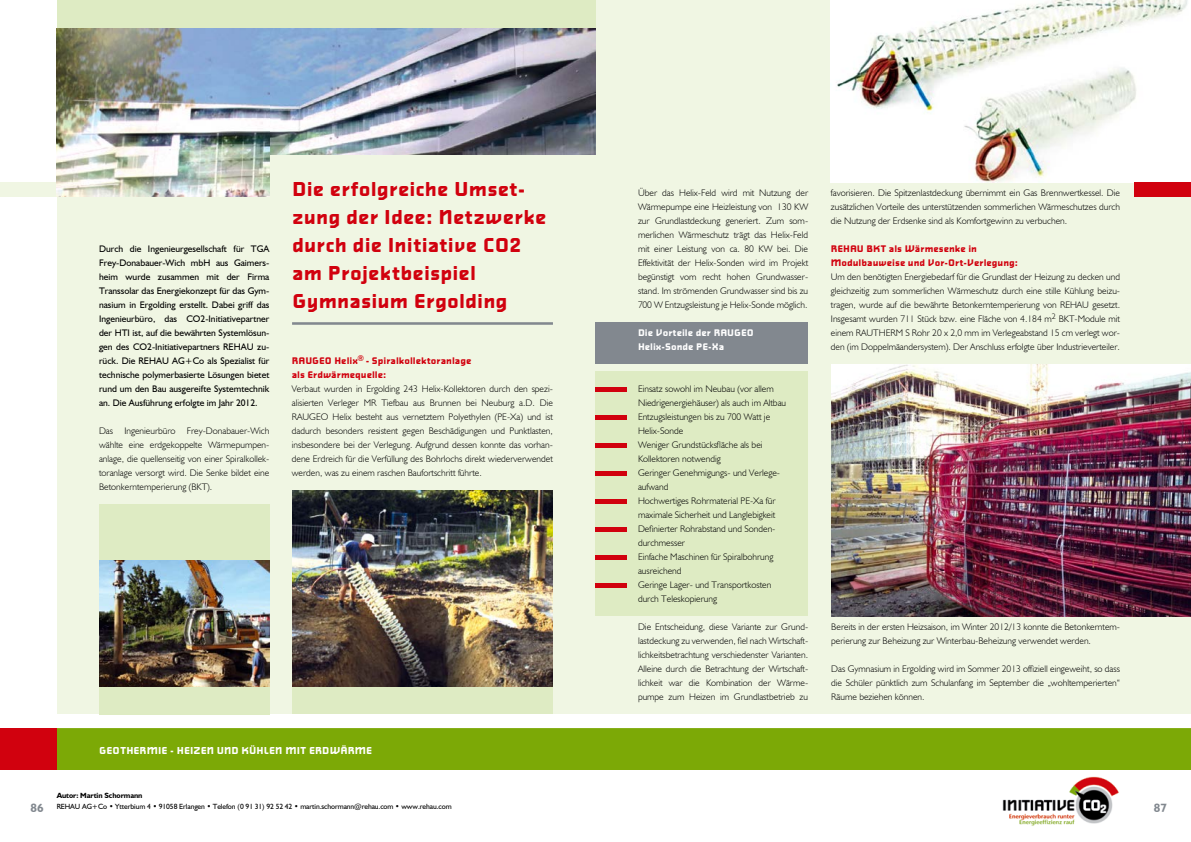
<style>
.page{position:relative;width:1191px;height:842px;background:#fff}
.page>*{position:absolute;margin:0;border:0;box-sizing:border-box;transform-origin:0 0}
.t1{font:700 20px/28px "Alphaville";letter-spacing:.005em;color:#d1010e}
.t2{font:700 12px "Humanist 521 BT";color:#82888f}
.t3{font:700 10px "Alphaville";letter-spacing:.005em;color:#fff}
.t4{font:300 9.5px/14px "Humanist 521 BT";color:#000;text-align:justify}
.t5{font:9.5px/14px "Humanist 521 BT";color:#000;text-align:justify}
.t6{font:700 9.5px/14px "Alphaville";color:#d1010e}
.t7{font:700 9.5px/14px "Alphaville";color:#fff}
.t8{font:700 8px "Humanist 521 BT";color:#d1010e}
.t9{font:7.5px "Humanist 521 BT";letter-spacing:-.01em;color:#000}
.t10{font:700 7.5px "Humanist 521 BT";letter-spacing:-.01em;color:#000}
</style>
<div class="page">
<div style="left:57px;top:0;width:1134px;height:714px;background:#f0f6e3"></div>
<div style="left:0;top:182px;width:57px;height:14px;background:#f0f6e3"></div>
<div style="left:57px;top:728px;width:1134px;height:42px;background:#7ca906"></div>
<div style="left:0;top:728px;width:57px;height:71px;background:#d1010e"></div>
<div style="left:0;top:771px;width:1191px;height:71px;background:#fff"></div>
<img style="left:1002px;top:776px;width:117px;height:50px">
<hr style="left:292px;top:322px;width:261px;height:3px;background:#82888f">
<div style="left:595px;top:322px;width:213px;height:42px;background:#82888f"></div>
<div style="left:595px;top:371px;width:213px;height:245px;background:#deebc3"></div>
<div style="left:57px;top:0;width:538px;height:154px;background:#deebc3"></div>
<div style="left:99px;top:504px;width:170px;height:210px;background:#deebc3"></div>
<div style="left:292px;top:532px;width:261px;height:182px;background:#deebc3"></div>
<img style="left:269px;top:28px;width:326px;height:126px">
<img style="left:292px;top:490px;width:261px;height:196px">
<img style="left:99px;top:560px;width:170px;height:126px">
<hr style="left:595px;top:388px;width:32px;height:4px;background:#d1010e">
<hr style="left:595px;top:416px;width:32px;height:4px;background:#d1010e">
<hr style="left:595px;top:444px;width:32px;height:4px;background:#d1010e">
<hr style="left:595px;top:472px;width:32px;height:4px;background:#d1010e">
<hr style="left:595px;top:556px;width:32px;height:4px;background:#d1010e">
<hr style="left:595px;top:500px;width:32px;height:4px;background:#d1010e">
<hr style="left:595px;top:528px;width:32px;height:4px;background:#d1010e">
<hr style="left:595px;top:584px;width:32px;height:4px;background:#d1010e">
<img style="left:831px;top:0;width:360px;height:182px">
<img style="left:831px;top:364px;width:360px;height:252px">
<img style="left:57px;top:28px;width:212px;height:168px">
<div style="left:1134px;top:182px;width:57px;height:14px;background:#d1010e"></div>
<p class="t5" style="left:99px;top:242px;width:172px">Durch die Ingenieurgesellschaft für TGA Frey-Donabauer-Wich mbH aus Gaimers&shy;heim wurde zusammen mit der Firma Transsolar das Energiekonzept für das Gym&shy;nasium in Ergolding erstellt. Dabei griff das Ingenieurbüro, das CO2-Initiativepartner der HTI ist, auf die bewährten Systemlösun&shy;gen des CO2-Initiativepartners REHAU zu&shy;rück. Die REHAU AG+Co als Spezialist für technische polymerbasierte Lösungen bietet rund um den Bau ausgereifte Systemtechnik an. Die Ausführung erfolgte im Jahr 2012.</p>
<p class="t4" style="left:99px;top:424px;width:172px">Das Ingenieurbüro Frey-Donabauer-Wich wählte eine erdgekoppelte Wärmepumpen&shy;anlage, die quellenseitig von einer Spiralkollek&shy;toranlage versorgt wird. Die Senke bildet eine Betonkerntemperierung (BKT).</p>
<h1 class="t1" style="left:292px;top:175px;width:256px">Die erfolgreiche Umset&shy;zung der Idee: Netzwerke durch die Initiative CO2 am Projektbeispiel<br>Gymnasium Ergolding</h1>
<p class="t8" style="left:357px;top:353px;width:8px">®</p>
<p class="t6" style="left:292px;top:354px;width:181px">RAUGEO Helix - Spiralkollektoranlage als Erdwärmequelle:</p>
<p class="t4" style="left:292px;top:382px;width:263px">Verbaut wurden in Ergolding 243 Helix-Kollektoren durch den spezi&shy;alisierten Verleger MR Tiefbau aus Brunnen bei Neuburg a.D. Die RAUGEO Helix besteht aus vernetztem Polyethylen (PE-Xa) und ist dadurch besonders resistent gegen Beschädigungen und Punktlasten, insbesondere bei der Verlegung. Aufgrund dessen konnte das vorhan&shy;dene Erdreich für die Verfüllung des Bohrlochs direkt wiederverwendet werden, was zu einem raschen Baufortschritt führte.</p>
<p class="t3" style="left:99px;top:744px;width:274px">GEOTHERMIE - HEIZEN UND KÜHLEN MIT ERDWÄRME</p>
<p class="t4" style="left:638px;top:186px;width:172px">Über das Helix-Feld wird mit Nutzung der Wärmepumpe eine Heizleistung von 130 KW zur Grundlastdeckung generiert. Zum som&shy;merlichen Wärmeschutz trägt das Helix-Feld mit einer Leistung von ca. 80 KW bei. Die Effektivität der Helix-Sonden wird im Projekt begünstigt vom recht hohen Grundwasser&shy;stand. Im strömenden Grundwasser sind bis zu 700 W Entzugsleistung je Helix-Sonde möglich.</p>
<p class="t7" style="left:638px;top:326px;width:117px">Die Vorteile der RAUGEO<br>Helix-Sonde PE-Xa</p>
<p class="t4" style="left:638px;top:382px;width:150px;text-align:left">Einsatz sowohl im Neubau (vor allem<br>Niedrigenergiehäuser) als auch im Altbau<br>Entzugsleistungen bis zu 700 Watt je<br>Helix-Sonde<br>Weniger Grundstücksfläche als bei<br>Kollektoren notwendig<br>Geringer Genehmigungs- und Verlege&shy;aufwand<br>Hochwertiges Rohrmaterial PE-Xa für maximale Sicherheit und Langlebigkeit<br>Definierter Rohrabstand und Sonden&shy;durchmesser<br>Einfache Maschinen für Spiralbohrung ausreichend<br>Geringe Lager- und Transportkosten durch Teleskopierung</p>
<p class="t4" style="left:638px;top:620px;width:172px">Die Entscheidung, diese Variante zur Grund&shy;lastdeckung zu verwenden, fiel nach Wirtschaft&shy;lichkeitsbetrachtung verschiedenster Varianten.<br>Alleine durch die Betrachtung der Wirtschaft&shy;lichkeit war die Kombination der Wärme&shy;pumpe zum Heizen im Grundlastbetrieb zu</p>
<p class="t4" style="left:831px;top:186px;width:291px">favorisieren. Die Spitzenlastdeckung übernimmt ein Gas Brennwertkessel. Die zusätzlichen Vorteile des unterstützenden sommerlichen Wärmeschutzes durch die Nutzung der Erdsenke sind als Komfortgewinn zu verbuchen.</p>
<p class="t6" style="left:831px;top:242px;width:189px">REHAU BKT als Wärmesenke in<br>Modulbauweise und Vor-Ort-Verlegung:</p>
<p class="t4" style="left:831px;top:270px;width:291px">Um den benötigten Energiebedarf für die Grundlast der Heizung zu decken und gleichzeitig zum sommerlichen Wärmeschutz durch eine stille Kühlung beizu&shy;tragen, wurde auf die bewährte Betonkerntemperierung von REHAU gesetzt.<br>Insgesamt wurden 711 Stück bzw. eine Fläche von 4.184 m<sup>2</sup> BKT-Module mit einem RAUTHERM S Rohr 20 x 2,0 mm im Verlegeabstand 15 cm verlegt wor&shy;den (im Doppelmäandersystem). Der Anschluss erfolgte über Industrieverteiler.</p>
<p class="t4" style="left:831px;top:620px;width:290px">Bereits in der ersten Heizsaison, im Winter 2012/13 konnte die Betonkerntem&shy;perierung zur Beheizung zur Winterbau-Beheizung verwendet werden.</p>
<p class="t4" style="left:831px;top:662px;width:290px">Das Gymnasium in Ergolding wird im Sommer 2013 offiziell eingeweiht, so dass die Schüler pünktlich zum Schulanfang im September die „wohltemperierten“ Räume beziehen können.</p>
<p class="t10" style="left:57px;top:791px;width:87px">Autor: Martin Schormann</p>
<p class="t9" style="left:57px;top:802px;width:396px">REHAU AG+Co • Ytterbium 4 • 91058 Erlangen • Telefon (0 91 31) 92 52 42 • martin.schormann@rehau.com • www.rehau.com</p>
<p class="t2" style="left:30px;top:800px;width:15px">86</p>
<p class="t2" style="left:1153px;top:800px;width:15px">87</p>
</div>
